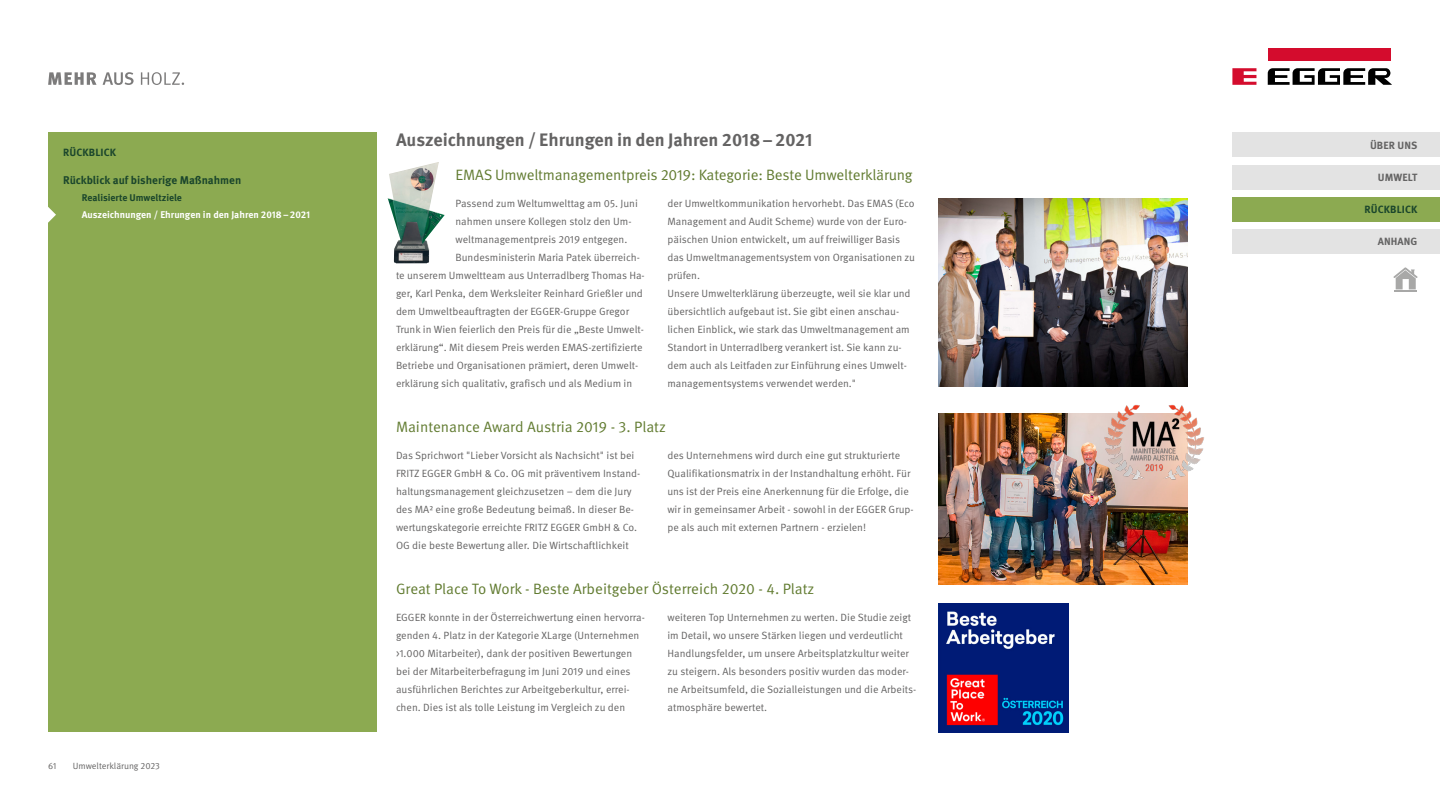
<style>
.page{position:relative;width:1440px;height:810px;background:#fff}
.page>*{position:absolute;margin:0;border:0;box-sizing:border-box;transform-origin:0 0}
.t1{font:700 18px "Meta Pro";color:#646363}
.t2{font:15px "Meta Pro";letter-spacing:-.01em;color:#617b30}
.t3{font:700 11.25px "Meta Pro";color:#1b462c}
.t4{font:10.5px/18px "Meta Pro";color:#646363}
.t5{font:700 10.5px "Meta Pro";letter-spacing:.01em;color:#646363}
.t6{font:700 10.5px "Meta Pro";letter-spacing:.01em;color:#1b462c}
.t7{font:700 9.75px "Meta Pro";color:#fff}
.t8{font:700 9.75px "Meta Pro";letter-spacing:-.005em;color:#1b462c}
.t9{font:9px "Meta Pro";letter-spacing:-.005em;color:#646363}
</style>
<div class="page">
<svg style="left:48px;top:72px;width:49px;height:13px"></svg>
<svg style="left:103px;top:72px;width:31px;height:13px"></svg>
<svg style="left:141px;top:72px;width:43px;height:13px"></svg>
<div style="left:1268px;top:48px;width:122px;height:13px;background:#d40c2d"></div>
<svg style="left:1232px;top:68px;width:24px;height:17px"></svg>
<svg style="left:1268px;top:68px;width:124px;height:17px"></svg>
<div style="left:48px;top:133px;width:328px;height:599px;background:#8caa51"></div>
<svg style="left:48px;top:207px;width:8px;height:16px"></svg>
<div style="left:1232px;top:165px;width:208px;height:24px;background:#e3e3e3"></div>
<div style="left:1232px;top:197px;width:208px;height:24px;background:#8caa51"></div>
<div style="left:1232px;top:133px;width:208px;height:24px;background:#e3e3e3"></div>
<div style="left:1232px;top:229px;width:208px;height:25px;background:#e3e3e3"></div>
<svg style="left:1393px;top:267px;width:25px;height:24px"></svg>
<img style="left:938px;top:198px;width:249px;height:189px">
<img style="left:388px;top:162px;width:57px;height:101px">
<img style="left:939px;top:414px;width:249px;height:171px">
<img style="left:1103px;top:405px;width:101px;height:77px">
<img style="left:939px;top:603px;width:129px;height:129px">
<p class="t6" style="left:63px;top:145px;width:54px">RÜCKBLICK</p>
<p class="t3" style="left:63px;top:173px;width:180px">Rückblick auf bisherige Maßnahmen</p>
<p class="t8" style="left:82px;top:192px;width:102px">Realisierte Umweltziele</p>
<p class="t7" style="left:82px;top:209px;width:230px">Auszeichnungen / Ehrungen in den Jahren 2018–2021</p>
<p class="t9" style="left:48px;top:760px;width:10px">61</p>
<p class="t9" style="left:73px;top:760px;width:89px">Umwelterklärung 2023</p>
<h1 class="t1" style="left:396px;top:129px;width:418px">Auszeichnungen / Ehrungen in den Jahren 2018–2021</h1>
<h2 class="t2" style="left:456px;top:166px;width:459px">EMAS Umweltmanagementpreis 2019: Kategorie: Beste Umwelterklärung</h2>
<p class="t4" style="left:456px;top:194px;width:184px">Passend zum Weltumwelttag am 05. Juni</p>
<p class="t4" style="left:456px;top:212px;width:178px">nahmen unsere Kollegen stolz den Um-</p>
<p class="t4" style="left:456px;top:230px;width:173px">weltmanagementpreis 2019 entgegen.</p>
<p class="t4" style="left:456px;top:248px;width:186px">Bundesministerin Maria Patek überreich-</p>
<p class="t4" style="left:396px;top:266px;width:250px">te unserem Umweltteam aus Unterradlberg Thomas Ha-</p>
<p class="t4" style="left:396px;top:284px;width:248px">ger, Karl Penka, dem Werksleiter Reinhard Grießler und</p>
<p class="t4" style="left:396px;top:302px;width:235px">dem Umweltbeauftragten der EGGER-Gruppe Gregor</p>
<p class="t4" style="left:396px;top:320px;width:249px">Trunk in Wien feierlich den Preis für die „Beste Umwelt-</p>
<p class="t4" style="left:396px;top:338px;width:248px">erklärung“. Mit diesem Preis werden EMAS-zertifizierte</p>
<p class="t4" style="left:396px;top:356px;width:244px">Betriebe und Organisationen prämiert, deren Umwelt-</p>
<p class="t4" style="left:396px;top:374px;width:238px">erklärung sich qualitativ, grafisch und als Medium in</p>
<p class="t4" style="left:668px;top:194px;width:249px">der Umweltkommunikation hervorhebt. Das EMAS (Eco Management and Audit Scheme) wurde von der Euro&shy;päischen Union entwickelt, um auf freiwilliger Basis das Umweltmanagementsystem von Organisationen zu prüfen.<br>Unsere Umwelterklärung überzeugte, weil sie klar und übersichtlich aufgebaut ist. Sie gibt einen anschau&shy;lichen Einblick, wie stark das Umweltmanagement am Standort in Unterradlberg verankert ist. Sie kann zu&shy;dem auch als Leitfaden zur Einführung eines Umwelt&shy;managementsystems verwendet werden."</p>
<h2 class="t2" style="left:396px;top:418px;width:271px">Maintenance Award Austria 2019 - 3. Platz</h2>
<p class="t4" style="left:396px;top:446px;width:246px">Das Sprichwort "Lieber Vorsicht als Nachsicht" ist bei FRITZ EGGER GmbH &amp; Co. OG mit präventivem Instand&shy;haltungsmanagement gleichzusetzen – dem die Jury des MA² eine große Bedeutung beimaß. In dieser Be&shy;wertungskategorie erreichte FRITZ EGGER GmbH &amp; Co.<br>OG die beste Bewertung aller. Die Wirtschaftlichkeit</p>
<p class="t4" style="left:667px;top:446px;width:248px">des Unternehmens wird durch eine gut strukturierte Qualifikationsmatrix in der Instandhaltung erhöht. Für uns ist der Preis eine Anerkennung für die Erfolge, die wir in gemeinsamer Arbeit - sowohl in der EGGER Grup&shy;pe als auch mit externen Partnern - erzielen!</p>
<h2 class="t2" style="left:396px;top:580px;width:420px">Great Place To Work - Beste Arbeitgeber Österreich 2020 - 4. Platz</h2>
<p class="t4" style="left:396px;top:608px;width:250px">EGGER konnte in der Österreichwertung einen hervorra&shy;genden 4. Platz in der Kategorie XLarge (Unternehmen &gt;1.000 Mitarbeiter), dank der positiven Bewertungen bei der Mitarbeiterbefragung im Juni 2019 und eines ausführlichen Berichtes zur Arbeitgeberkultur, errei&shy;chen. Dies ist als tolle Leistung im Vergleich zu den</p>
<p class="t4" style="left:667px;top:608px;width:250px">weiteren Top Unternehmen zu werten. Die Studie zeigt im Detail, wo unsere Stärken liegen und verdeutlicht Handlungsfelder, um unsere Arbeitsplatzkultur weiter zu steigern. Als besonders positiv wurden das moder&shy;ne Arbeitsumfeld, die Sozialleistungen und die Arbeits&shy;atmosphäre bewertet.</p>
<p class="t5" style="left:1370px;top:139px;width:49px">ÜBER UNS</p>
<p class="t5" style="left:1378px;top:171px;width:41px">UMWELT</p>
<p class="t6" style="left:1364px;top:203px;width:54px">RÜCKBLICK</p>
<p class="t5" style="left:1378px;top:235px;width:41px">ANHANG</p>
</div>
